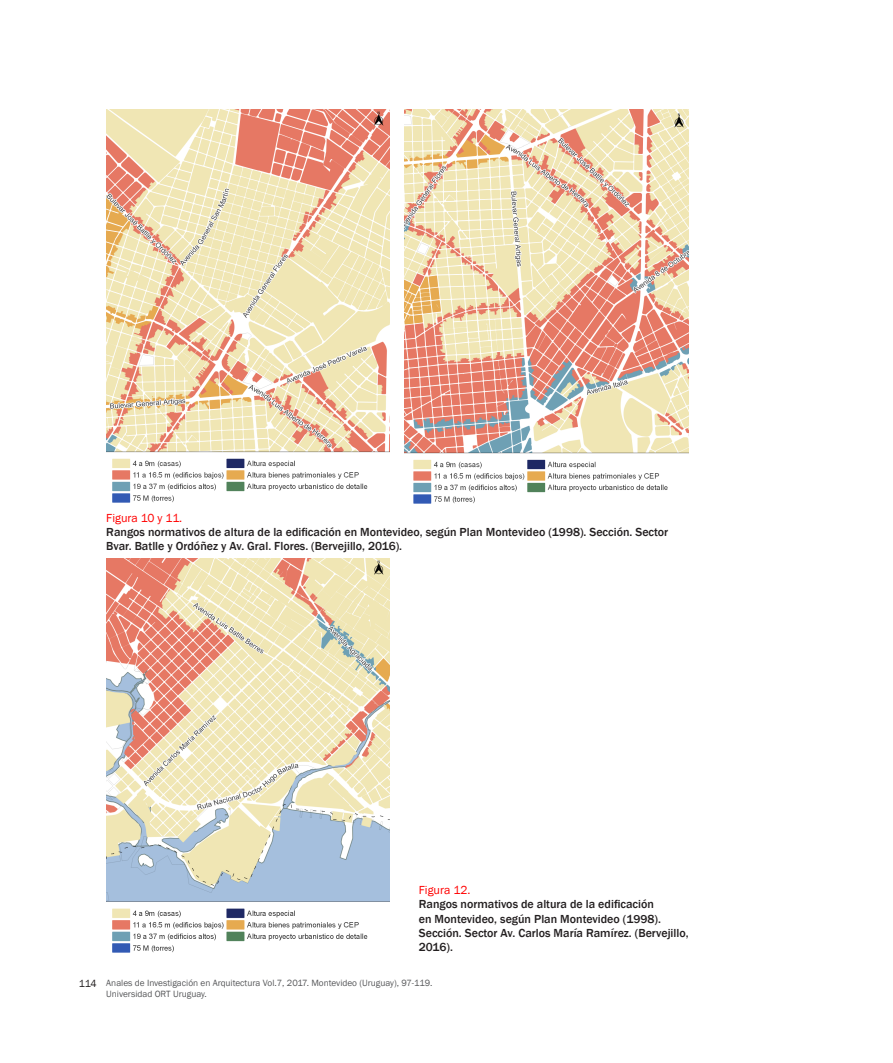
<style>
.page{position:relative;width:893px;height:1063px;background:#fff}
.page>*{position:absolute;margin:0;border:0;box-sizing:border-box;transform-origin:0 0}
.t1{font:500 12px/14.4px "Franklin Gothic";color:#231f20}
.t2{font:12px "Franklin Gothic";color:#f00}
.t3{font:9.3px/11.1px "Franklin Gothic";color:#57585a}
.s1{font-size:10.5px;color:#231f20}
</style>
<div class="page">
<img style="left:106px;top:109px;width:283px;height:394px">
<img style="left:405px;top:109px;width:284px;height:395px">
<img style="left:106px;top:559px;width:283px;height:394px">
<p class="t2" style="left:106px;top:510px;width:77px">Figura 10 y 11.</p>
<p class="t1" style="left:106px;top:525px;width:563px">Rangos normativos de altura de la edificación en Montevideo, según Plan Montevideo (1998). Sección. Sector<br>Bvar. Batlle y Ordóñez y Av. Gral. Flores. (Bervejillo, 2016).</p>
<p class="t2" style="left:419px;top:882px;width:53px">Figura 12.</p>
<p class="t1" style="left:419px;top:897px;width:271px">Rangos normativos de altura de la edificación<br>en Montevideo, según Plan Montevideo (1998).<br>Sección. Sector Av. Carlos María Ramírez. (Bervejillo, 2016).</p>
<p class="t3" style="left:106px;top:978px;width:328px;text-indent:-28px"><span class="s1">114</span> Anales de Investigación en Arquitectura Vol.7, 2017. Montevideo (Uruguay), 97-119.<br>Universidad ORT Uruguay.</p>
</div>
